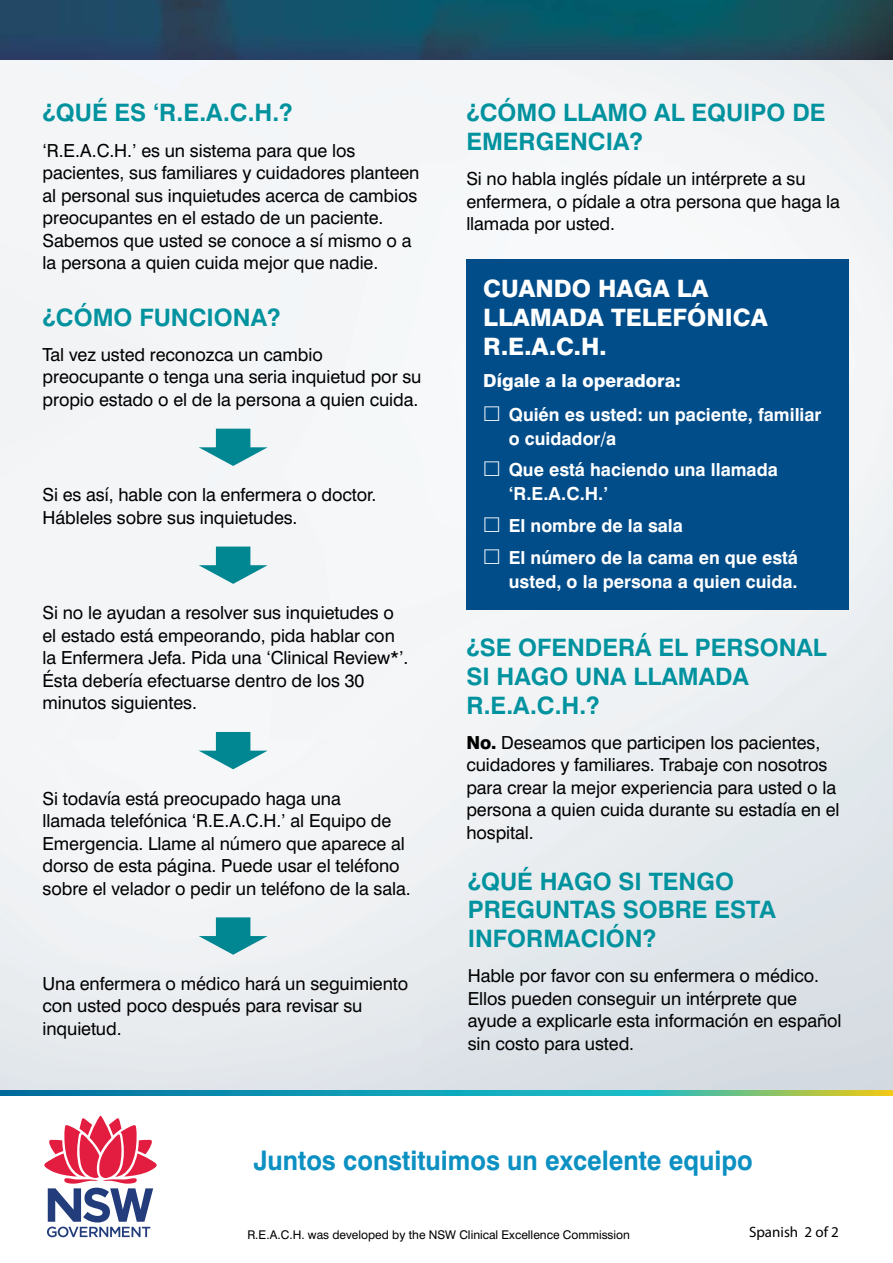
<style>
.page{position:relative;width:893px;height:1263px;background:#fff}
.page>*{position:absolute;margin:0;border:0;box-sizing:border-box;transform-origin:0 0}
.Intro1{font:700 27px "Swiss 721 BT";color:#0c90c2;scale:.95 1}
.Head{font:700 24px/28.8px "Swiss 721 BT";color:#00929e}
.Head-2{font:800 24px/28.8px "Swiss 721 BT";color:#fff}
.p2_body_text{font:18px/22.5px "Swiss 721 BT";letter-spacing:-.005em;color:#000}
.Text{font:700 18px/24px "Swiss 721 BT";color:#fff}
.Intro{font:800 18px "Swiss 721 BT";color:#fff}
.t1{font:15px "Myriad Pro";color:#000}
.t2{font:12px "Swiss 721 BT";color:#000}
.s1{font-weight:800}
</style>
<div class="page">
<img style="left:0;top:60px;width:893px;height:1030px">
<img style="left:0;top:0;width:893px;height:60px">
<svg style="left:199px;top:429px;width:69px;height:37px"></svg>
<svg style="left:199px;top:546px;width:69px;height:38px"></svg>
<svg style="left:199px;top:732px;width:69px;height:37px"></svg>
<svg style="left:199px;top:917px;width:69px;height:38px"></svg>
<div style="left:466px;top:259px;width:383px;height:350px;background:#004d8a"></div>
<svg style="left:0;top:1090px;width:893px;height:5px;background:#30a29e"></svg>
<svg style="left:44px;top:1115px;width:113px;height:122px"></svg>
<p class="Head" style="left:43px;top:98px;width:252px">¿ Q U É E S R‘ E. A. C. H. ?.</p>
<p class="p2_body_text" style="left:43px;top:139px;width:378px">R‘ E. A. C. H. ’ . es un sistema para que los pacientes, sus familiares y cuidadores planteen al personal sus inquietudes acerca de cambios preocupantes en el estado de un paciente.<br>Sabemos que usted se conoce a sí mismo ao la persona a quien cuida mejor que nadie.</p>
<p class="Head" style="left:43px;top:302px;width:240px">¿CÓMO FUNCIONA?</p>
<p class="p2_body_text" style="left:43px;top:343px;width:380px">Tal vez usted reconozca un cambio preocupante o tenga una seria inquietud por su propio estado o el de la persona a quien cuida.</p>
<p class="p2_body_text" style="left:43px;top:483px;width:335px">Si es así, hable con la enfermera o doctor.<br>Hábleles sobre sus inquietudes.</p>
<p class="p2_body_text" style="left:43px;top:601px;width:367px">Si no le ayudan a resolver sus inquietudes o el estado está empeorando, pida hablar con la Enfermera Jefa. Pida una ‘Clinical Review .‘* Ésta debería efectuarse dentro de los 30 minutos siguientes.</p>
<p class="p2_body_text" style="left:43px;top:787px;width:370px">Si todavía está preocupado haga una<br>llamada telefónica R‘ E. A. C. H. ’ . al Equipo de Emergencia. Llame al número que aparece al dorso de esta página. Puede usar el teléfono sobre el velador o pedir un teléfono de la sala.</p>
<p class="p2_body_text" style="left:43px;top:972px;width:367px">Una enfermera o médico hará un seguimiento con usted poco después para revisar su inquietud.</p>
<p class="Head" style="left:466px;top:98px;width:361px">¿CÓMO LLAMO AL EQUIPO DE<br>EMERGENCIA?</p>
<p class="p2_body_text" style="left:466px;top:168px;width:375px">Si no habla inglés pídale un intérprete a su enfermera o, pídale a otra persona que haga la llamada por usted.</p>
<p class="Head-2" style="left:483px;top:274px;width:286px">CUANDO HAGA LA<br>LLAMADA TELEFÓNICA<br>R E. A. C. H. .</p>
<p class="Intro" style="left:483px;top:370px;width:199px">Dígale laa operadora:</p>
<p class="Text" style="left:509px;top:402px;width:314px">Quién es usted: un paciente, familiar o cuidador a/</p>
<p class="Text" style="left:509px;top:458px;width:271px">Que está haciendo una llamada<br>R‘ E. A. C. H. ‘ .</p>
<p class="Text" style="left:509px;top:513px;width:176px">El nombre de la sala</p>
<p class="Text" style="left:509px;top:545px;width:291px">El número de la cama en que está usted o, la persona a quien cuida.</p>
<p class="Head" style="left:466px;top:633px;width:362px">¿SE OFENDERÁ EL PERSONAL<br>SI HAGO UNA LLAMADA<br>R E. A. C. H. ?.</p>
<p class="p2_body_text" style="left:466px;top:731px;width:375px"><span class="s1">No.</span> Deseamos que participen los pacientes, cuidadores y familiares. Trabaje con nosotros para crear la mejor experiencia para usted lao persona a quien cuida durante su estadía en el hospital.</p>
<p class="Head" style="left:468px;top:866px;width:310px">¿QUÉ HAGO SI TENGO<br>PREGUNTAS SOBRE ESTA<br>INFORMACIÓN?</p>
<p class="p2_body_text" style="left:468px;top:965px;width:375px">Hable por favor con su enfermera o médico.<br>Ellos pueden conseguir un intérprete que ayude a explicarle esta información en español sin costo para usted.</p>
<p class="Intro1" style="left:253px;top:1144px;width:527px">Juntos constituimos un excelente equipo</p>
<p class="t2" style="left:247px;top:1227px;width:384px">R E. A. C. H. . was developed by the NSW Clinical Excellence Commission</p>
<p class="t1" style="left:749px;top:1222px;width:91px">Spanish 2 of 2</p>
</div>
